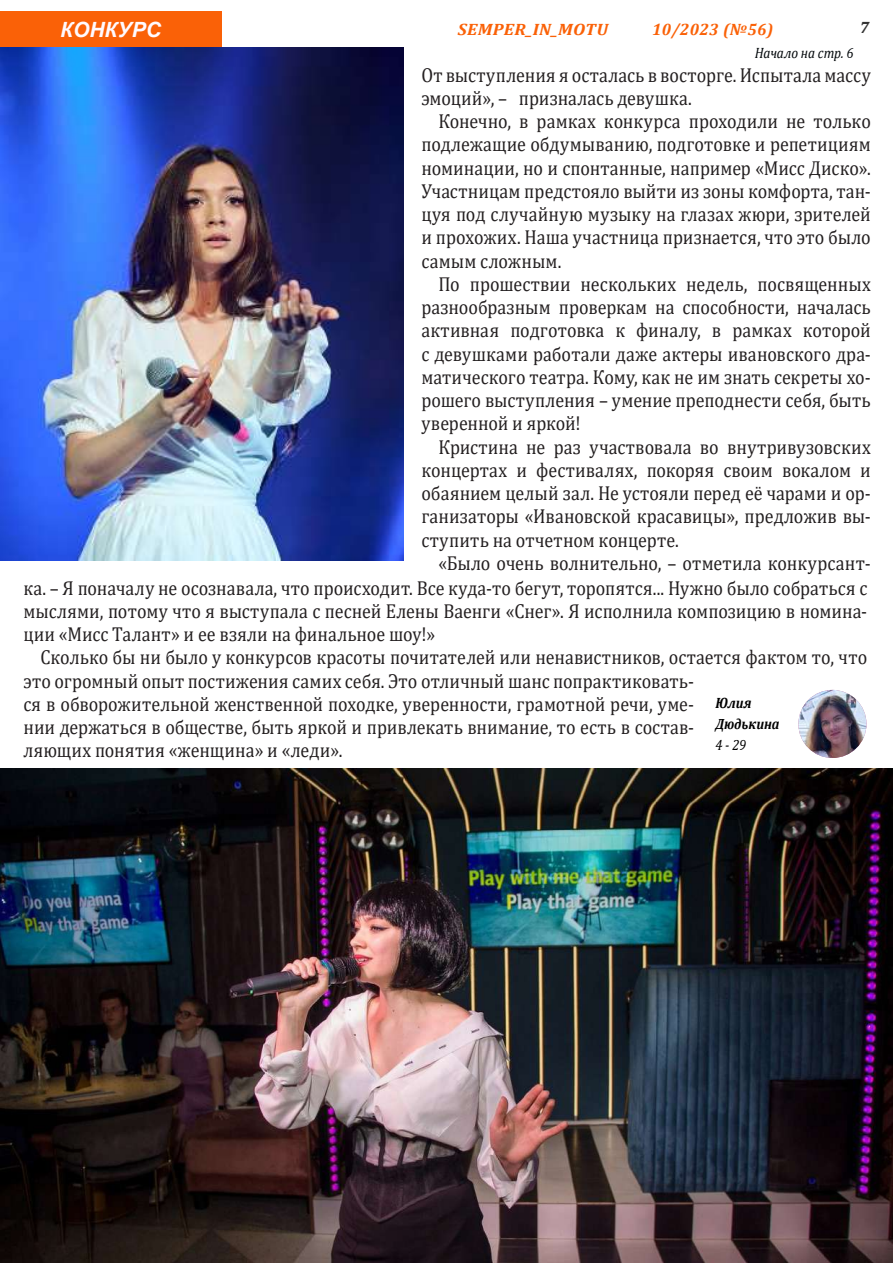
<style>
.page{position:relative;width:893px;height:1263px;background:#fff}
.page>*{position:absolute;margin:0;border:0;box-sizing:border-box;transform-origin:0 0}
.t1{font:italic 700 21px "Arial";color:#fffaff}
.t2{font:20.25px/23.2px "Cambria";color:#231f20;scale:.89 1}
.t3{font:italic 700 16.5px "Cambria";letter-spacing:.02em;color:#fa6107;scale:1.09 1}
.t4{font:italic 700 16.5px "Cambria";letter-spacing:.02em;color:#fa6107}
.t5{font:italic 700 16.5px "Cambria";color:#323232}
.t6{font:italic 15px "Cambria";letter-spacing:-.01em;color:#02070a;scale:.89 1}
.t7{font:italic 700 15px/21px "Cambria";letter-spacing:-.005em;color:#000;scale:.89 1}
.t8{font:italic 15px "Cambria";color:#000;scale:.89 1}
</style>
<div class="page">
<div style="left:0;top:11px;width:221px;height:37px;background:#fa6107"></div>
<img style="left:0;top:48px;width:404px;height:512px">
<img style="left:798px;top:690px;width:68px;height:68px;border-radius:34px">
<img style="left:0;top:769px;width:893px;height:494px">
<p class="t1" style="left:60px;top:15px;width:102px">КОНКУРС</p>
<p class="t3" style="left:458px;top:18px;width:139px">SEMPER_IN_MOTU</p>
<p class="t4" style="left:652px;top:18px;width:123px">10/2023 (№56)</p>
<p class="t5" style="left:860px;top:16px;width:11px">7</p>
<p class="t2" style="left:421px;top:63px;width:506px">От выступления я осталась в восторге. Испытала массу эмоций», – призналась девушка.</p>
<p class="t2" style="left:421px;top:110px;width:507px;text-align:justify;text-indent:17px">Конечно, в рамках конкурса проходили не только подлежащие обдумыванию, подготовке и репетициям номинации, но и спонтанные, например «Мисс Диско».<br>Участницам предстояло выйти из зоны комфорта, тан&shy;цуя под случайную музыку на глазах жюри, зрителей и прохожих. Наша участница признается, что это было самым сложным.</p>
<p class="t2" style="left:421px;top:272px;width:506px;text-align:justify;text-indent:17px">По прошествии нескольких недель, посвященных разнообразным проверкам на способности, началась активная подготовка к финалу, в рамках которой с девушками работали даже актеры ивановского дра&shy;матического театра. Кому, как не им знать секреты хо&shy;рошего выступления – умение преподнести себя, быть уверенной и яркой!</p>
<p class="t2" style="left:421px;top:435px;width:506px;text-align:justify;text-indent:17px">Кристина не раз участвовала во внутривузовских концертах и фестивалях, покоряя своим вокалом и обаянием целый зал. Не устояли перед её чарами и ор&shy;ганизаторы «Ивановской красавицы», предложив вы&shy;ступить на отчетном концерте.</p>
<p class="t2" style="left:23px;top:551px;width:954px;line-height:23.7px;text-indent:415px">«Было очень волнительно, – отметила конкурсант&shy;ка. – Я поначалу не осознавала, что происходит. Все куда-то бегут, торопятся... Нужно было собраться с мыслями, потому что я выступала с песней Елены Ваенги «Снег». Я исполнила композицию в номина&shy;ции «Мисс Талант» и ее взяли на финальное шоу!»</p>
<p class="t2" style="left:23px;top:646px;width:950px;text-indent:17px">Сколько бы ни было у конкурсов красоты почитателей или ненавистников, остается фактом то, что это огромный опыт постижения самих себя. Это отличный шанс попрактиковать-<br>ся в обворожительной женственной походке, уверенности, грамотной речи, уме-<br>нии держаться в обществе, быть яркой и привлекать внимание, то есть в состав-<br>ляющих понятия «женщина» и «леди».</p>
<p class="t6" style="left:755px;top:42px;width:113px">Начало на стр. 6</p>
<p class="t7" style="left:715px;top:692px;width:73px">Юлия<br>Дюдькина</p>
<p class="t8" style="left:715px;top:734px;width:36px">4 - 29</p>
</div>
